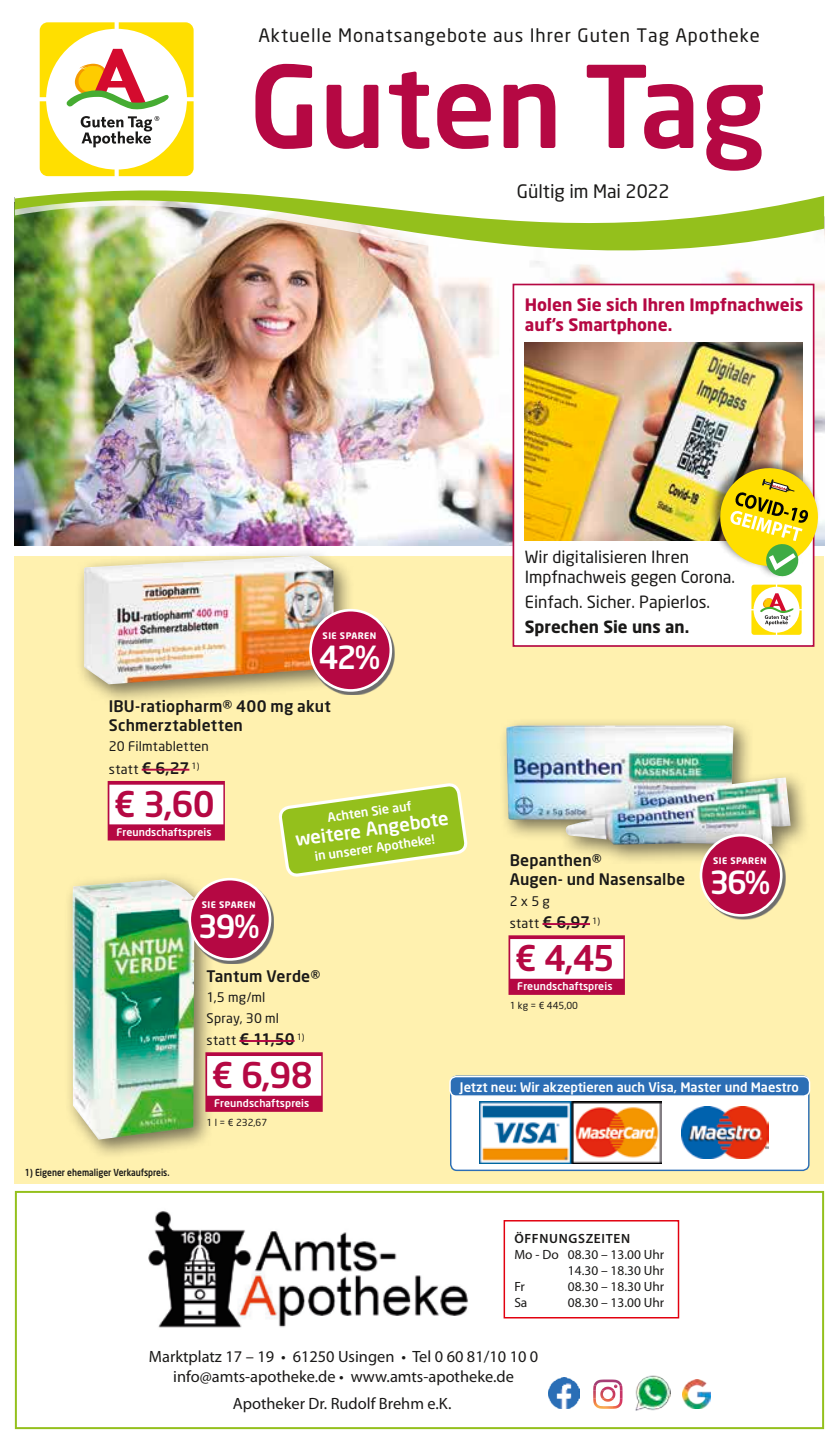
<style>
.page{position:relative;width:839px;height:1444px;background:#fff}
.page>*{position:absolute;margin:0;border:0;box-sizing:border-box;transform-origin:0 0}
.t1{font:500 112px "Neo Sans";color:#b50843}
._04_Angebotspreis{font:500 35px "Neo Sans";color:#b50843}
.t2{font:500 31.5px "Neo Sans";color:#fff}
.t3{font:18.38px "Neo Sans";letter-spacing:.05em;color:#1a1918}
.t4{font:18.38px "Neo Sans";color:#1a1918}
.t5{font:500 18.38px "Neo Sans";color:#fff}
.t6{font:700 16.97px/19.9px "Neo Sans";color:#b50843}
.t7{font:16.62px/19.9px "Neo Sans";color:#1a1918}
.t8{font:700 16.62px "Neo Sans";color:#1a1918}
.t9{font:16.45px/19.6px "Myriad Pro";color:#1a1918;text-align:center}
._01_Artikel{font:500 15.75px/19.2px "Neo Sans";letter-spacing:.01em;color:#1a1918}
._03_statt_Preis{font:500 15.75px "Neo Sans";color:#1a1918}
.t10{font:13.47px "Myriad Pro";color:#1a1918}
.t11{font:600 13.47px "Myriad Pro";letter-spacing:.05em;color:#1a1918}
.t12{font:500 13.12px "Neo Sans";color:#fff}
._02_Text{font:13.12px "Neo Sans";letter-spacing:.015em;color:#1a1918}
._03_statt_Preis-2{font:13.12px "Neo Sans";letter-spacing:.025em;color:#1a1918}
.t13{font:500 12.42px "Neo Sans";color:#fff}
._07_T_Wirberaten{font:500 10.5px "Neo Sans";letter-spacing:.01em;color:#fff}
.t14{font:500 9.62px "Neo Sans";color:#1a1918;scale:.88 1}
._05_Grundpreis{font:9.62px "Neo Sans";color:#1a1918}
.t15{font:700 8.92px "Neo Sans";letter-spacing:.05em;color:#fff}
.s1{font-weight:500;font-size:15.75px}
.s2{font-weight:400;font-size:13.12px}
</style>
<div class="page">
<div style="left:15px;top:556px;width:808px;height:627px;background:#fff1af"></div>
<img style="left:15px;top:301px;width:808px;height:245px">
<img style="left:15px;top:161px;width:808px;height:140px">
<svg style="left:40px;top:22px;width:153px;height:154px"></svg>
<img style="left:148px;top:1211px;width:358px;height:117px">
<div style="left:503px;top:1220px;width:176px;height:98px;border:1px solid #e2000f"></div>
<img style="left:548px;top:1377px;width:31px;height:31px">
<img style="left:593px;top:1398px;width:29px;height:10px">
<img style="left:594px;top:1379px;width:28px;height:6px">
<svg style="left:610px;top:1385px;width:12px;height:13px"></svg>
<img style="left:635px;top:1375px;width:35px;height:36px">
<img style="left:682px;top:1379px;width:28px;height:29px">
<div style="left:15px;top:1191px;width:808px;height:238px;border:2px solid #94c01c"></div>
<div style="left:450px;top:1076px;width:358px;height:94px;background:#fff;border-radius:6px"></div>
<div style="left:450px;top:1075px;width:359px;height:96px;border:1px solid #2c6eb5;border-radius:6px"></div>
<div style="left:450px;top:1076px;width:359px;height:20px;background:#2c6eb5;border-radius:6px"></div>
<div style="left:449px;top:1076px;width:361px;height:20px;border:1px solid #fff;border-radius:6px"></div>
<img style="left:681px;top:1106px;width:87px;height:52px">
<img style="left:479px;top:1101px;width:182px;height:62px">
<div style="left:512px;top:284px;width:302px;height:363px;background:#fff;border:2px solid #b50843"></div>
<img style="left:524px;top:342px;width:278px;height:199px">
<div style="left:707px;top:456px;width:113px;height:123px;background:#1a1918;opacity:.6"></div>
<img style="left:714px;top:463px;width:109px;height:115px">
<div style="left:748px;top:582px;width:56px;height:55px;background:linear-gradient(to bottom,#fff,#fff);border-radius:3px"></div>
<svg style="left:751px;top:584px;width:50px;height:51px"></svg>
<div style="left:497px;top:717px;width:314px;height:149px;background:#1a1918;opacity:.6"></div>
<img style="left:506px;top:725px;width:284px;height:120px">
<div style="left:508px;top:935px;width:116px;height:60px;background:#b50843"></div>
<div style="left:510px;top:939px;width:113px;height:39px;background:#fff"></div>
<hr style="left:542px;top:923px;width:48px;height:2px;background:#b50843">
<svg style="left:702px;top:836px;width:83px;height:83px"></svg>
<div style="left:700px;top:835px;width:81px;height:80px;background:#b50843;border-radius:50%"></div>
<div style="left:699px;top:834px;width:83px;height:82px;border:3px solid #fff;border-radius:50%"></div>
<div style="left:64px;top:871px;width:152px;height:289px;background:#1a1918;opacity:.6"></div>
<img style="left:72px;top:879px;width:123px;height:260px">
<div style="left:205px;top:1052px;width:117px;height:59px;background:#b50843"></div>
<div style="left:207px;top:1056px;width:114px;height:39px;background:#fff"></div>
<hr style="left:239px;top:1040px;width:55px;height:2px;background:#b50843">
<svg style="left:191px;top:880px;width:83px;height:83px"></svg>
<div style="left:190px;top:879px;width:80px;height:80px;background:#b50843;border-radius:50%"></div>
<div style="left:188px;top:878px;width:83px;height:82px;border:3px solid #fff;border-radius:50%"></div>
<svg style="left:279px;top:783px;width:188px;height:93px"></svg>
<div style="left:75px;top:547px;width:280px;height:158px;background:#1a1918;opacity:.6"></div>
<img style="left:84px;top:556px;width:249px;height:128px">
<div style="left:108px;top:781px;width:117px;height:59px;background:#b50843"></div>
<div style="left:109px;top:784px;width:114px;height:40px;background:#fff"></div>
<hr style="left:142px;top:768px;width:47px;height:2px;background:#b50843">
<svg style="left:311px;top:611px;width:83px;height:83px"></svg>
<div style="left:310px;top:610px;width:81px;height:80px;background:#b50843;border-radius:50%"></div>
<div style="left:309px;top:609px;width:83px;height:83px;border:3px solid #fff;border-radius:50%"></div>
<p class="t3" style="left:258px;top:24px;width:503px">Aktuelle Monatsangebote aus Ihrer Guten Tag Apotheke</p>
<p class="t1" style="left:249px;top:36px;width:518px">Guten Tag</p>
<p class="t4" style="left:517px;top:180px;width:154px">Gültig im Mai 2022</p>
<p class="t6" style="left:524px;top:294px;width:280px">Holen Sie sich Ihren Impfnachweis auf‘s Smartphone.</p>
<p class="t15" style="left:322px;top:630px;width:55px">SIE SPAREN</p>
<p class="t2" style="left:318px;top:637px;width:63px">42%</p>
<p class="t7" style="left:524px;top:547px;width:212px">Wir digitalisieren Ihren<br>Impfnachweis gegen Corona.</p>
<p class="t7" style="left:524px;top:591px;width:187px">Einfach. Sicher. Papierlos.</p>
<p class="t8" style="left:524px;top:616px;width:166px">Sprechen Sie uns an.</p>
<p class="_01_Artikel" style="left:109px;top:696px;width:223px">IBU-ratiopharm® 400 mg akut<br>Schmerztabletten</p>
<p class="_02_Text" style="left:109px;top:738px;width:101px">20 Filmtabletten</p>
<p class="_03_statt_Preis-2" style="left:109px;top:761px;width:92px">statt <span class="s1">€ 6,27</span> <sup>1)</sup></p>
<p class="_04_Angebotspreis" style="left:114px;top:782px;width:103px">€ 3,60</p>
<p class="_07_T_Wirberaten" style="left:116px;top:825px;width:97px">Freundschaftspreis</p>
<p class="t13" style="left:326px;top:810px;width:86px;rotate:-8deg">Achten Sie auf</p>
<p class="t5" style="left:294px;top:828px;width:156px;rotate:-8deg">weitere Angebote</p>
<p class="t13" style="left:313px;top:848px;width:123px;rotate:-8deg">in unserer Apotheke!</p>
<p class="t15" style="left:202px;top:899px;width:55px">SIE SPAREN</p>
<p class="t2" style="left:198px;top:906px;width:63px">39%</p>
<p class="_01_Artikel" style="left:207px;top:966px;width:115px">Tantum Verde®</p>
<p class="_02_Text" style="left:207px;top:989px;width:60px">1,5 mg/ml</p>
<p class="_02_Text" style="left:207px;top:1009px;width:74px">Spray, 30 ml</p>
<p class="_03_statt_Preis" style="left:207px;top:1029px;width:99px"><span class="s2">statt</span> € 11,50 <sup>1)</sup></p>
<p class="_04_Angebotspreis" style="left:211px;top:1053px;width:103px">€ 6,98</p>
<p class="_07_T_Wirberaten" style="left:214px;top:1096px;width:97px">Freundschaftspreis</p>
<p class="_05_Grundpreis" style="left:207px;top:1116px;width:62px">1 l = € 232,67</p>
<p class="_01_Artikel" style="left:509px;top:850px;width:93px">Bepanthen®</p>
<p class="_01_Artikel" style="left:509px;top:869px;width:177px">Augen- und Nasensalbe</p>
<p class="_02_Text" style="left:509px;top:892px;width:42px">2 x 5 g</p>
<p class="_03_statt_Preis-2" style="left:509px;top:915px;width:92px">statt <span class="s1">€ 6,97</span> <sup>1)</sup></p>
<p class="_04_Angebotspreis" style="left:514px;top:936px;width:102px">€ 4,45</p>
<p class="_07_T_Wirberaten" style="left:517px;top:979px;width:97px">Freundschaftspreis</p>
<p class="_05_Grundpreis" style="left:509px;top:999px;width:70px">1 kg = € 445,00</p>
<p class="t15" style="left:713px;top:855px;width:55px">SIE SPAREN</p>
<p class="t2" style="left:709px;top:862px;width:63px">36%</p>
<p class="t12" style="left:460px;top:1078px;width:340px">Jetzt neu: Wir akzeptieren auch Visa, Master und Maestro</p>
<p class="t14" style="left:25px;top:1166px;width:166px">1) Eigener ehemaliger Verkaufspreis.</p>
<p class="t11" style="left:514px;top:1230px;width:117px">ÖFFNUNGSZEITEN</p>
<p class="t10" style="left:514px;top:1247px;width:151px">Mo - Do 08.30 – 13.00 Uhr</p>
<p class="t10" style="left:568px;top:1263px;width:98px">14.30 – 18.30 Uhr</p>
<p class="t10" style="left:514px;top:1279px;width:12px">Fr</p>
<p class="t10" style="left:568px;top:1279px;width:98px">08.30 – 18.30 Uhr</p>
<p class="t10" style="left:514px;top:1295px;width:15px">Sa</p>
<p class="t10" style="left:568px;top:1295px;width:98px">08.30 – 13.00 Uhr</p>
<p class="t9" style="left:149px;top:1347px;width:391px">Marktplatz 17 – 19 • 61250 Usingen • Tel 0 60 81/10 10 0 info@amts-apotheke.de • www.amts-apotheke.de</p>
<p class="t9" style="left:233px;top:1393px;width:220px">Apotheker Dr. Rudolf Brehm e.K.</p>
</div>
